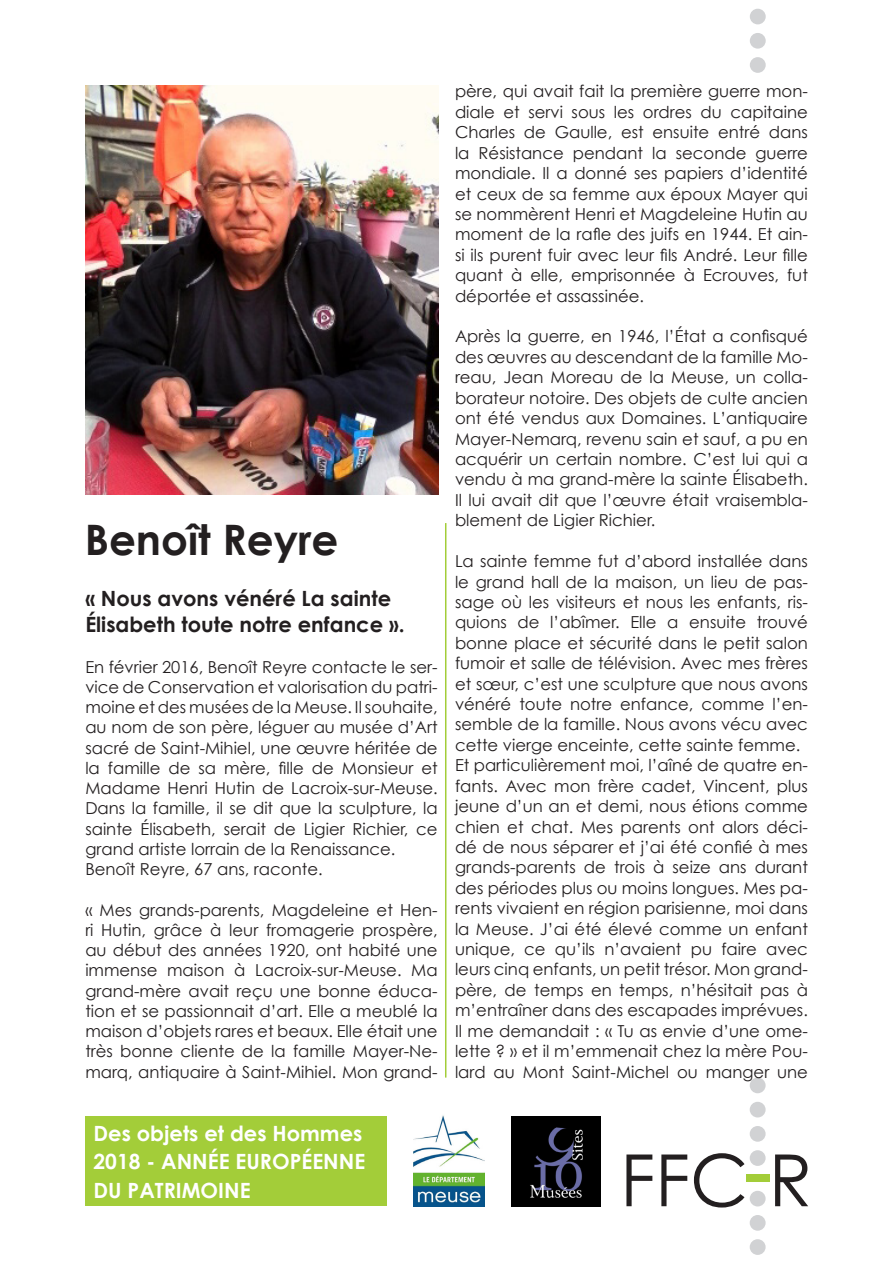
<style>
.page{position:relative;width:893px;height:1263px;background:#fff}
.page>*{position:absolute;margin:0;border:0;box-sizing:border-box;transform-origin:0 0}
.t1{font:72px "Century Gothic";color:#231f20}
.Titre_article{font:700 42px "Century Gothic";color:#231f20}
.t2{font:700 21px/28.5px "Century Gothic";color:#fff}
.Soustitre_article{font:700 21px/25.5px "Century Gothic";color:#231f20}
.Texte_article{font:16.5px/20.4px "Century Gothic";color:#231f20;text-align:justify}
</style>
<div class="page">
<div style="left:746px;top:1174px;width:24px;height:8px;background:#a3cd39"></div>
<div style="left:750px;top:1077px;width:16px;height:16px;background:#d1d2d4;border-radius:50%"></div>
<div style="left:750px;top:1191px;width:16px;height:15px;background:#d1d2d4;border-radius:50%"></div>
<div style="left:750px;top:1126px;width:16px;height:16px;background:#d1d2d4;border-radius:50%"></div>
<div style="left:750px;top:1239px;width:16px;height:16px;background:#d1d2d4;border-radius:50%"></div>
<div style="left:750px;top:1150px;width:16px;height:16px;background:#d1d2d4;border-radius:50%"></div>
<div style="left:750px;top:1102px;width:16px;height:15px;background:#d1d2d4;border-radius:50%"></div>
<div style="left:750px;top:1215px;width:16px;height:16px;background:#d1d2d4;border-radius:50%"></div>
<img style="left:414px;top:1115px;width:71px;height:91px">
<img style="left:511px;top:1116px;width:90px;height:90px">
<div style="left:85px;top:1116px;width:302px;height:90px;background:#a3cd39"></div>
<div style="left:750px;top:33px;width:16px;height:16px;background:#d1d2d4;border-radius:50%"></div>
<div style="left:750px;top:9px;width:16px;height:15px;background:#d1d2d4;border-radius:50%"></div>
<div style="left:750px;top:57px;width:16px;height:16px;background:#d1d2d4;border-radius:50%"></div>
<img style="left:85px;top:85px;width:353px;height:409px">
<hr style="left:445px;top:523px;width:1px;height:554px;background:#a3cd39">
<p class="Titre_article" style="left:85px;top:513px;width:255px">Benoît Reyre</p>
<p class="Soustitre_article" style="left:85px;top:586px;width:321px">« Nous avons vénéré La sainte<br>Élisabeth toute notre enfance ».</p>
<p class="Texte_article" style="left:85px;top:656px;width:354px">En février 2016, Benoît Reyre contacte le ser&shy;vice de Conservation et valorisation du patri&shy;moine et des musées de la Meuse. Il souhaite, au nom de son père, léguer au musée d’Art sacré de Saint-Mihiel, une œuvre héritée de la famille de sa mère, fille de Monsieur et Madame Henri Hutin de Lacroix-sur-Meuse.<br>Dans la famille, il se dit que la sculpture, la sainte Élisabeth, serait de Ligier Richier, ce grand artiste lorrain de la Renaissance.</p>
<p class="Texte_article" style="left:85px;top:859px;width:239px">Benoît Reyre, 67 ans, raconte.</p>
<p class="Texte_article" style="left:85px;top:899px;width:354px">« Mes grands-parents, Magdeleine et Hen&shy;ri Hutin, grâce à leur fromagerie prospère, au début des années 1920, ont habité une immense maison à Lacroix-sur-Meuse. Ma grand-mère avait reçu une bonne éduca&shy;tion et se passionnait d’art. Elle a meublé la maison d’objets rares et beaux. Elle était une très bonne cliente de la famille Mayer-Ne&shy;marq, antiquaire à Saint-Mihiel. Mon grand-</p>
<p class="Texte_article" style="left:455px;top:81px;width:354px">père, qui avait fait la première guerre mon&shy;diale et servi sous les ordres du capitaine Charles de Gaulle, est ensuite entré dans la Résistance pendant la seconde guerre mondiale. Il a donné ses papiers d’identité et ceux de sa femme aux époux Mayer qui se nommèrent Henri et Magdeleine Hutin au moment de la rafle des juifs en 1944. Et ain&shy;si ils purent fuir avec leur fils André. Leur fille quant à elle, emprisonnée à Ecrouves, fut déportée et assassinée.</p>
<p class="Texte_article" style="left:455px;top:326px;width:354px">Après la guerre, en 1946, l’État a confisqué des œuvres au descendant de la famille Mo&shy;reau, Jean Moreau de la Meuse, un colla&shy;borateur notoire. Des objets de culte ancien ont été vendus aux Domaines. L’antiquaire Mayer-Nemarq, revenu sain et sauf, a pu en acquérir un certain nombre. C’est lui qui a vendu à ma grand-mère la sainte Élisabeth.<br>Il lui avait dit que l’œuvre était vraisembla&shy;blement de Ligier Richier.</p>
<p class="Texte_article" style="left:455px;top:551px;width:354px">La sainte femme fut d’abord installée dans le grand hall de la maison, un lieu de pas&shy;sage où les visiteurs et nous les enfants, ris&shy;quions de l’abîmer. Elle a ensuite trouvé bonne place et sécurité dans le petit salon fumoir et salle de télévision. Avec mes frères et sœur, c’est une sculpture que nous avons vénéré toute notre enfance, comme l’en&shy;semble de la famille. Nous avons vécu avec cette vierge enceinte, cette sainte femme.</p>
<p class="Texte_article" style="left:455px;top:755px;width:354px">Et particulièrement moi, l’aîné de quatre en&shy;fants. Avec mon frère cadet, Vincent, plus jeune d’un an et demi, nous étions comme chien et chat. Mes parents ont alors déci&shy;dé de nous séparer et j’ai été confié à mes grands-parents de trois à seize ans durant des périodes plus ou moins longues. Mes pa&shy;rents vivaient en région parisienne, moi dans la Meuse. J’ai été élevé comme un enfant unique, ce qu’ils n’avaient pu faire avec leurs cinq enfants, un petit trésor. Mon grand&shy;père, de temps en temps, n’hésitait pas à m’entraîner dans des escapades imprévues.<br>Il me demandait : « Tu as envie d’une ome&shy;lette ? » et il m’emmenait chez la mère Pou&shy;lard au Mont Saint-Michel ou manger une</p>
<p class="t2" style="left:94px;top:1118px;width:273px">Des objets et des Hommes<br>2018 - ANNÉE EUROPÉENNE<br>DU PATRIMOINE</p>
<h1 class="t1" style="left:620px;top:1136px;width:194px">FFC R</h1>
</div>
